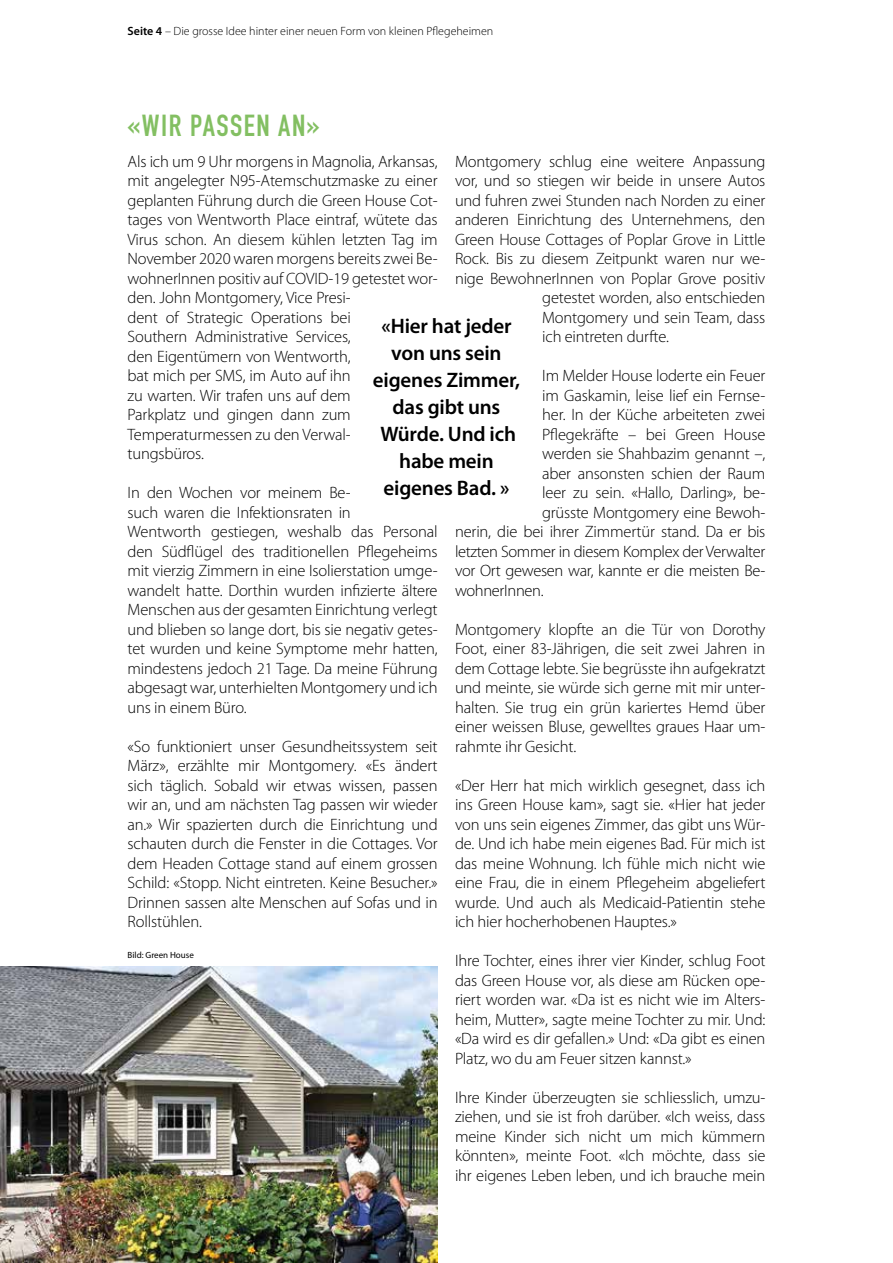
<style>
.page{position:relative;width:893px;height:1263px;background:#fff}
.page>*{position:absolute;margin:0;border:0;box-sizing:border-box;transform-origin:0 0}
.t1{font:30px "DIN Engschrift Std";letter-spacing:.05em;color:#83bf62}
.t2{font:600 21px/27px "Myriad Pro";letter-spacing:-.01em;color:#000;text-align:center}
.t3{font:300 16.5px/19.5px "Myriad Pro";letter-spacing:-.01em;color:#000;text-align:justify}
.t4{font:300 12px "Myriad Pro";color:#000}
.t5{font:9px "Myriad Pro";color:#000}
.s1{font-weight:600}
</style>
<div class="page">
<img style="left:0;top:966px;width:438px;height:297px">
<p class="t4" style="left:128px;top:24px;width:367px"><span class="s1">Seite 4</span> – Die grosse Idee hinter einer neuen Form von kleinen Pflegeheimen</p>
<h1 class="t1" style="left:128px;top:108px;width:194px">«WIR PASSEN AN»</h1>
<p class="t3" style="left:128px;top:152px;width:312px;text-align:left">Als ich um 9 Uhr morgens in Magnolia, Arkansas, mit angelegter N95-Atemschutzmaske zu einer geplanten Führung durch die Green House Cot&shy;tages von Wentworth Place eintraf, wütete das Virus schon. An diesem kühlen letzten Tag im November 2020 waren morgens bereits zwei Be&shy;wohnerInnen positiv auf COVID-19 getestet wor&shy;den. John Montgomery, Vice Presi-<br>dent of Strategic Operations bei<br>Southern Administrative Services,<br>den Eigentümern von Wentworth,<br>bat mich per SMS, im Auto auf ihn<br>zu warten. Wir trafen uns auf dem<br>Parkplatz und gingen dann zum Temperaturmessen zu den Verwal-<br>tungsbüros.</p>
<p class="t3" style="left:128px;top:483px;width:312px;text-align:left">In den Wochen vor meinem Be-<br>such waren die Infektionsraten in<br>Wentworth gestiegen, weshalb das Personal den Südflügel des traditionellen Pflegeheims mit vierzig Zimmern in eine Isolierstation umge&shy;wandelt hatte. Dorthin wurden infizierte ältere Menschen aus der gesamten Einrichtung verlegt und blieben so lange dort, bis sie negativ getes&shy;tet wurden und keine Symptome mehr hatten, mindestens jedoch 21 Tage. Da meine Führung abgesagt war, unterhielten Montgomery und ich uns in einem Büro.</p>
<p class="t3" style="left:128px;top:737px;width:312px">«So funktioniert unser Gesundheitssystem seit März», erzählte mir Montgomery. «Es ändert sich täglich. Sobald wir etwas wissen, passen wir an, und am nächsten Tag passen wir wieder an.» Wir spazierten durch die Einrichtung und schauten durch die Fenster in die Cottages. Vor dem Headen Cottage stand auf einem grossen Schild: «Stopp. Nicht eintreten. Keine Besucher.» Drinnen sassen alte Menschen auf Sofas und in Rollstühlen.</p>
<p class="t3" style="left:455px;top:152px;width:312px">Montgomery schlug eine weitere Anpassung</p>
<p class="t3" style="left:455px;top:171px;width:312px">vor, und so stiegen wir beide in unsere Autos</p>
<p class="t3" style="left:455px;top:191px;width:312px">und fuhren zwei Stunden nach Norden zu einer</p>
<p class="t3" style="left:455px;top:210px;width:312px">anderen Einrichtung des Unternehmens, den</p>
<p class="t3" style="left:455px;top:230px;width:312px">Green House Cottages of Poplar Grove in Little</p>
<p class="t3" style="left:455px;top:249px;width:312px">Rock. Bis zu diesem Zeitpunkt waren nur we-</p>
<p class="t3" style="left:455px;top:269px;width:312px">nige BewohnerInnen von Poplar Grove positiv</p>
<p class="t3" style="left:542px;top:288px;width:225px">getestet worden, also entschieden</p>
<p class="t3" style="left:542px;top:308px;width:225px">Montgomery und sein Team, dass</p>
<p class="t3" style="left:542px;top:327px;width:128px">ich eintreten durfte.</p>
<p class="t3" style="left:542px;top:366px;width:225px">Im Melder House loderte ein Feuer</p>
<p class="t3" style="left:542px;top:386px;width:225px">im Gaskamin, leise lief ein Fernse-</p>
<p class="t3" style="left:542px;top:405px;width:225px">her. In der Küche arbeiteten zwei</p>
<p class="t3" style="left:542px;top:425px;width:225px">Pflegekräfte – bei Green House</p>
<p class="t3" style="left:542px;top:444px;width:225px">werden sie Shahbazim genannt –,</p>
<p class="t3" style="left:542px;top:464px;width:225px">aber ansonsten schien der Raum</p>
<p class="t3" style="left:542px;top:483px;width:225px">leer zu sein. «Hallo, Darling», be-</p>
<p class="t3" style="left:542px;top:503px;width:225px">grüsste Montgomery eine Bewoh-</p>
<p class="t3" style="left:455px;top:522px;width:312px">nerin, die bei ihrer Zimmertür stand. Da er bis</p>
<p class="t3" style="left:455px;top:542px;width:312px">letzten Sommer in diesem Komplex der Verwalter</p>
<p class="t3" style="left:455px;top:561px;width:312px">vor Ort gewesen war, kannte er die meisten Be-</p>
<p class="t3" style="left:455px;top:581px;width:90px">wohnerInnen.</p>
<p class="t3" style="left:455px;top:620px;width:312px">Montgomery klopfte an die Tür von Dorothy Foot, einer 83-Jährigen, die seit zwei Jahren in dem Cottage lebte. Sie begrüsste ihn aufgekratzt und meinte, sie würde sich gerne mit mir unter&shy;halten. Sie trug ein grün kariertes Hemd über einer weissen Bluse, gewelltes graues Haar um&shy;rahmte ihr Gesicht.</p>
<p class="t3" style="left:455px;top:776px;width:312px">«Der Herr hat mich wirklich gesegnet, dass ich ins Green House kam», sagt sie. «Hier hat jeder von uns sein eigenes Zimmer, das gibt uns Wür&shy;de. Und ich habe mein eigenes Bad. Für mich ist das meine Wohnung. Ich fühle mich nicht wie eine Frau, die in einem Pflegeheim abgeliefert wurde. Und auch als Medicaid-Patientin stehe ich hier hocherhobenen Hauptes.»</p>
<p class="t3" style="left:455px;top:951px;width:312px">Ihre Tochter, eines ihrer vier Kinder, schlug Foot das Green House vor, als diese am Rücken ope&shy;riert worden war. «Da ist es nicht wie im Alters&shy;heim, Mutter», sagte meine Tochter zu mir. Und: «Da wird es dir gefallen.» Und: «Da gibt es einen Platz, wo du am Feuer sitzen kannst.»</p>
<p class="t3" style="left:455px;top:1088px;width:312px">Ihre Kinder überzeugten sie schliesslich, umzu&shy;ziehen, und sie ist froh darüber. «Ich weiss, dass meine Kinder sich nicht um mich kümmern könnten», meinte Foot. «Ich möchte, dass sie ihr eigenes Leben leben, und ich brauche mein</p>
<p class="t2" style="left:373px;top:312px;width:148px">«Hier hat jeder von uns sein eigenes Zimmer, das gibt uns<br>Würde. Und ich habe mein eigenes Bad. »</p>
<p class="t5" style="left:128px;top:949px;width:68px">Bild: Green House</p>
</div>
